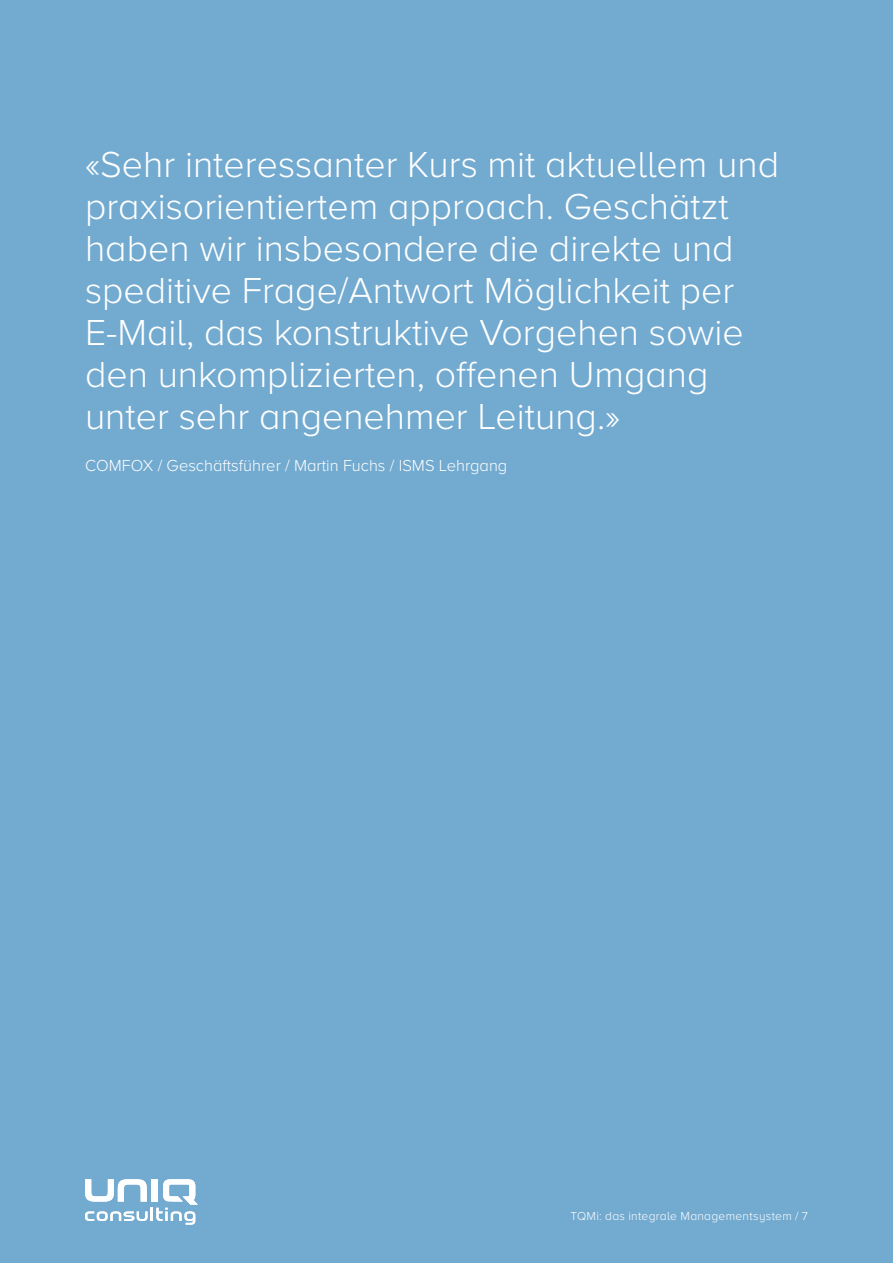
<style>
.page{position:relative;width:893px;height:1263px;background:#73aad0}
.page>*{position:absolute;margin:0;border:0;box-sizing:border-box;transform-origin:0 0}
.t1{font:300 37.5px/42px "Proxima Nova A";color:#fff}
.t2{font:300 16.5px "Proxima Nova A";color:#fff}
.t3{font:300 12px "Proxima Nova A";letter-spacing:.025em;color:#fff}
</style>
<div class="page">
<svg style="left:85px;top:1179px;width:113px;height:46px"></svg>
<p class="t1" style="left:85px;top:141px;width:696px">«Sehr interessanter Kurs mit aktuellem und praxisorientiertem approach. Geschätzt haben wir insbesondere die direkte und speditive Frage/Antwort Möglichkeit per E-Mail, das konstruktive Vorgehen sowie den unkomplizierten, offenen Umgang unter sehr angenehmer Leitung.»</p>
<p class="t2" style="left:85px;top:453px;width:424px">COMFOX / Geschäftsführer / Martin Fuchs / ISMS Lehrgang</p>
<p class="t3" style="left:570px;top:1207px;width:239px">TQMi: das integrale Managementsystem / 7</p>
</div>
